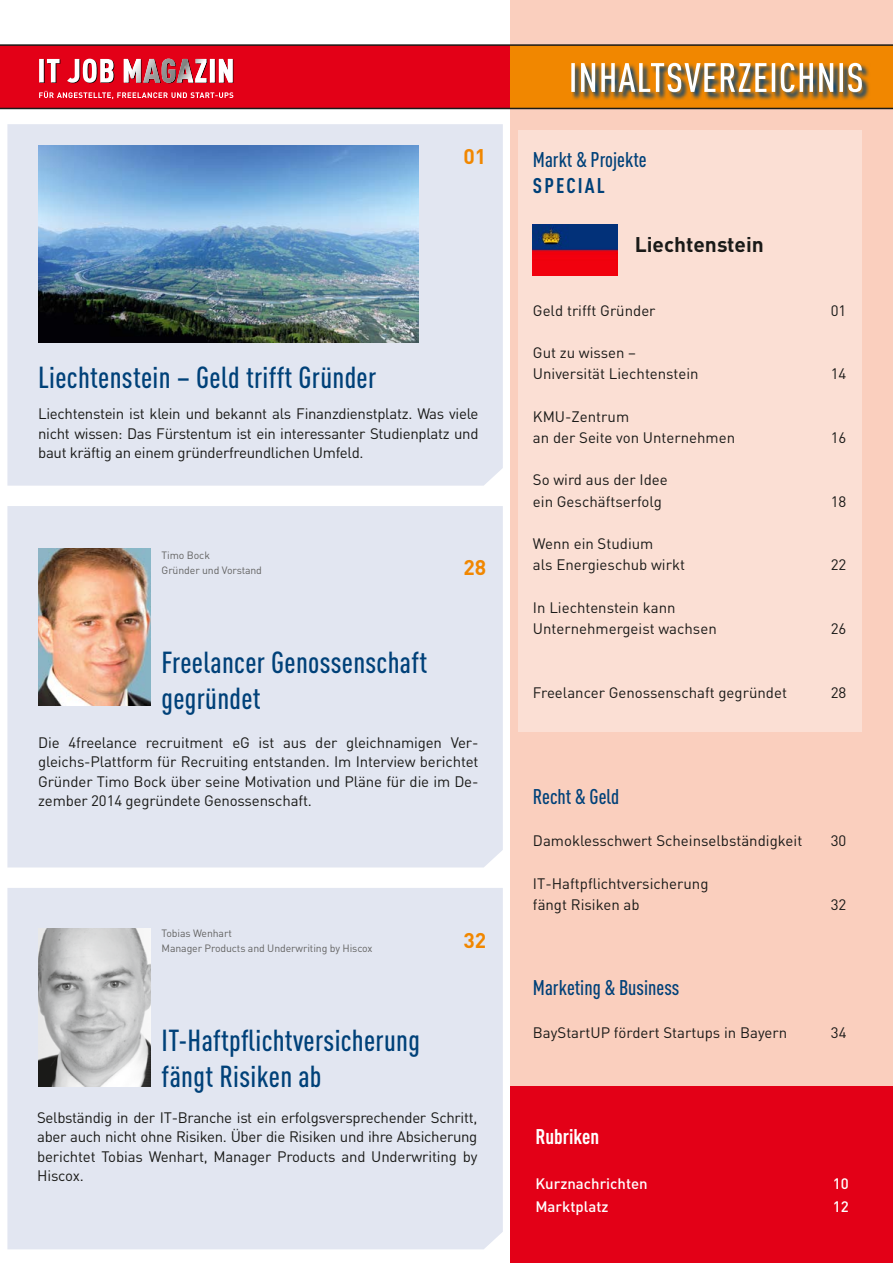
<style>
.page{position:relative;width:893px;height:1263px;background:#fff}
.page>*{position:absolute;margin:0;border:0;box-sizing:border-box;transform-origin:0 0}
.t1{font:500 30px/36px "DIN Cond";letter-spacing:.01em;color:#004179}
.t2{font:500 21px "DIN Cond";color:#004179}
.t3{font:700 21px "DIN";color:#1a1a18}
.t4{font:700 21px "DIN Cond";color:#fff}
.t5{font:700 21px "DIN Cond";letter-spacing:.1em;color:#004179}
.t6{font:700 21px "DIN";color:#f18700}
.t7{font:15px/19.5px "DIN";color:#1a1a18}
.t8{font:500 15px "DIN";color:#fff}
.t9{font:10.5px/15px "DIN";letter-spacing:-.01em;color:#636362}
</style>
<div class="page">
<div style="left:7px;top:506px;width:496px;height:361px;background:#e2e6f1"></div>
<div style="left:7px;top:888px;width:496px;height:361px;background:#e2e6f1"></div>
<div style="left:510px;top:0;width:383px;height:1093px;background:#facfbe"></div>
<div style="left:0;top:45px;width:510px;height:64px;background:#e30017"></div>
<div style="left:510px;top:45px;width:383px;height:64px;background:#f18700"></div>
<hr style="left:0;top:108px;width:893px;height:1px;background:#1a1a18">
<div style="left:511px;top:1086px;width:382px;height:177px;background:#e30017"></div>
<hr style="left:0;top:44px;width:893px;height:2px;background:#1a1a18">
<svg style="left:572px;top:64px;width:297px;height:36px"></svg>
<svg style="left:571px;top:63px;width:291px;height:29px;background:#bfa37a"></svg>
<div style="left:7px;top:124px;width:496px;height:362px;background:#e2e6f1"></div>
<svg style="left:39px;top:59px;width:194px;height:24px"></svg>
<svg style="left:39px;top:91px;width:194px;height:8px"></svg>
<img style="left:38px;top:929px;width:113px;height:157px">
<img style="left:38px;top:548px;width:113px;height:157px">
<img style="left:38px;top:146px;width:380px;height:196px">
<div style="left:519px;top:130px;width:343px;height:601px;background:#fbdfd4"></div>
<img style="left:533px;top:224px;width:85px;height:51px">
<h2 class="t6" style="left:463px;top:143px;width:24px">01</h2>
<h1 class="t1" style="left:38px;top:358px;width:340px">Liechtenstein – Geld trifft Gründer</h1>
<p class="t7" style="left:38px;top:404px;width:442px;text-align:justify">Liechtenstein ist klein und bekannt als Finanzdienstplatz. Was viele nicht wissen: Das Fürstentum ist ein interessanter Studienplatz und baut kräftig an einem gründerfreundlichen Umfeld.</p>
<p class="t9" style="left:162px;top:547px;width:102px">Timo Bock<br>Gründer und Vorstand</p>
<h2 class="t6" style="left:463px;top:554px;width:24px">28</h2>
<h1 class="t1" style="left:162px;top:644px;width:267px">Freelancer Genossenschaft gegründet</h1>
<p class="t7" style="left:38px;top:732px;width:442px;text-align:justify">Die 4freelance recruitment eG ist aus der gleichnamigen Ver&shy;gleichs-Plattform für Recruiting entstanden. Im Interview berichtet Gründer Timo Bock über seine Motivation und Pläne für die im De&shy;zember 2014 gegründete Genossenschaft.</p>
<p class="t9" style="left:162px;top:925px;width:212px">Tobias Wenhart<br>Manager Products and Underwriting by Hiscox</p>
<h2 class="t6" style="left:463px;top:926px;width:24px">32</h2>
<h1 class="t1" style="left:162px;top:1021px;width:260px">IT-Haftpflichtversicherung fängt Risiken ab</h1>
<p class="t7" style="left:37px;top:1107px;width:442px;text-align:justify">Selbständig in der IT-Branche ist ein erfolgsversprechender Schritt, aber auch nicht ohne Risiken. Über die Risiken und ihre Absicherung berichtet Tobias Wenhart, Manager Products and Underwriting by Hiscox.</p>
<h2 class="t2" style="left:533px;top:147px;width:115px">Markt &amp; Projekte</h2>
<h2 class="t5" style="left:533px;top:172px;width:73px">SPECIAL</h2>
<h2 class="t3" style="left:635px;top:230px;width:131px">Liechtenstein</h2>
<p class="t7" style="left:533px;top:300px;width:124px">Geld trifft Gründer</p>
<p class="t7" style="left:831px;top:300px;width:17px">01</p>
<p class="t7" style="left:533px;top:342px;width:167px;line-height:21.3px">Gut zu wissen –<br>Universität Liechtenstein</p>
<p class="t7" style="left:831px;top:364px;width:17px">14</p>
<p class="t7" style="left:533px;top:405px;width:204px;line-height:21.3px">KMU-Zentrum<br>an der Seite von Unternehmen</p>
<p class="t7" style="left:533px;top:469px;width:136px;line-height:21.3px">So wird aus der Idee ein Geschäftserfolg</p>
<p class="t7" style="left:533px;top:533px;width:154px;line-height:21.3px">Wenn ein Studium<br>als Energieschub wirkt</p>
<p class="t7" style="left:533px;top:596px;width:185px;line-height:21.3px">In Liechtenstein kann<br>Unternehmergeist wachsen</p>
<p class="t7" style="left:831px;top:427px;width:17px">16</p>
<p class="t7" style="left:831px;top:491px;width:17px">18</p>
<p class="t7" style="left:831px;top:555px;width:17px">22</p>
<p class="t7" style="left:831px;top:619px;width:17px">26</p>
<p class="t7" style="left:533px;top:682px;width:256px">Freelancer Genossenschaft gegründet</p>
<p class="t7" style="left:831px;top:682px;width:17px">28</p>
<h2 class="t2" style="left:533px;top:784px;width:88px">Recht &amp; Geld</h2>
<p class="t7" style="left:533px;top:831px;width:271px">Damoklesschwert Scheinselbständigkeit</p>
<p class="t7" style="left:831px;top:831px;width:17px">30</p>
<p class="t7" style="left:533px;top:872px;width:177px;line-height:21.3px">IT-Haftpflichtversicherung fängt Risiken ab</p>
<p class="t7" style="left:831px;top:895px;width:17px">32</p>
<h2 class="t2" style="left:533px;top:975px;width:148px">Marketing &amp; Business</h2>
<p class="t7" style="left:533px;top:1022px;width:256px">BayStartUP fördert Startups in Bayern</p>
<p class="t7" style="left:831px;top:1022px;width:17px">34</p>
<h2 class="t4" style="left:535px;top:1124px;width:65px">Rubriken</h2>
<p class="t8" style="left:535px;top:1174px;width:114px">Kurznachrichten</p>
<p class="t8" style="left:833px;top:1174px;width:17px">10</p>
<p class="t8" style="left:535px;top:1197px;width:75px">Marktplatz</p>
<p class="t8" style="left:833px;top:1197px;width:17px">12</p>
</div>
